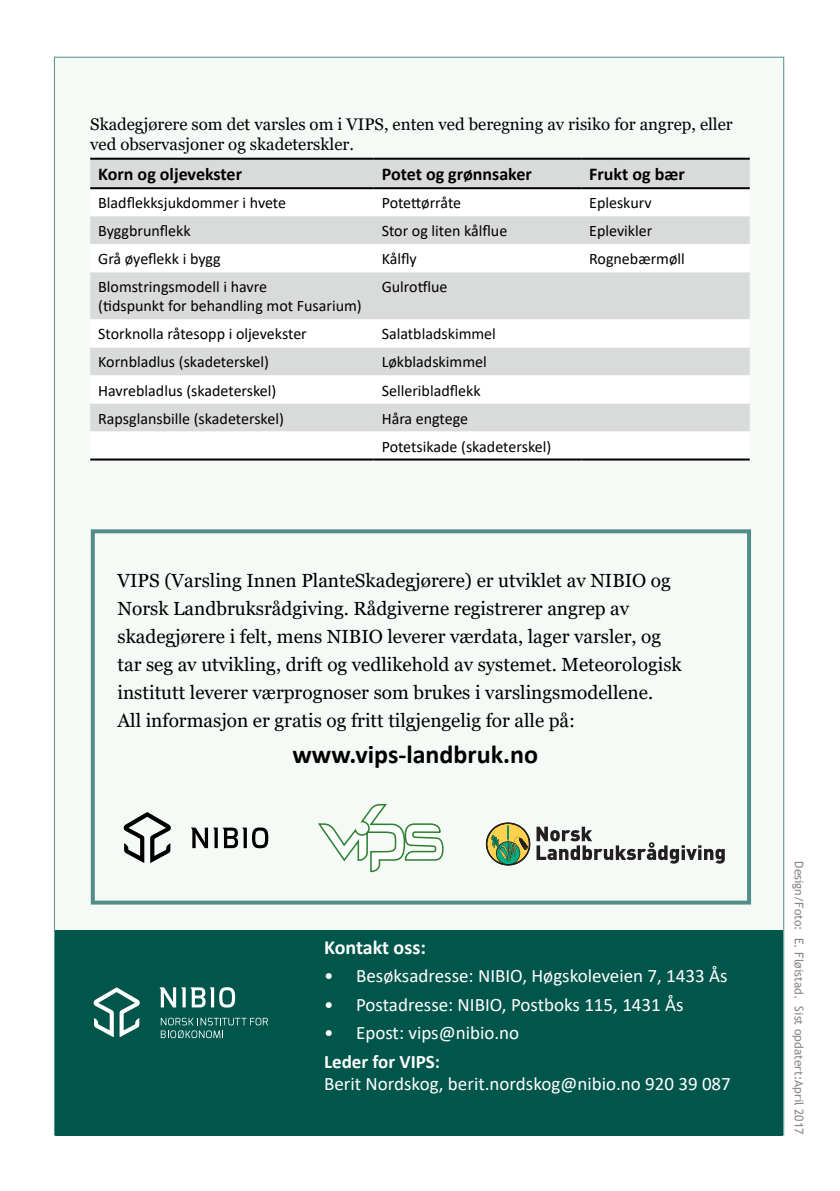
<style>
.page{position:relative;width:840px;height:1191px;background:#fff}
.page>*{position:absolute;margin:0;border:0;box-sizing:border-box;transform-origin:0 0}
.Brødtekst{font:700 26px "Calibri";color:#000}
.Brødtekst-2{font:700 20px "Calibri";letter-spacing:-.005em;color:#fff}
.Brødtekst-3{font:19px/28px "Georgia";color:#000}
.Brødtekst-4{font:19px/22.8px "Calibri";color:#fff}
.t1{font:700 18px "Calibri";color:#000}
.t2{font:16.8px/20.2px "Georgia";color:#000}
.t3{font:16px/19.2px "Calibri";color:#000}
.t4{font:12px "Trebuchet MS";color:#868786}
.s1{font-weight:700}
</style>
<div class="page">
<div style="left:54px;top:57px;width:729px;height:1078px;background:#f6faf6;border:1px solid #528e88"></div>
<div style="left:55px;top:930px;width:727px;height:205px;background:#00564b"></div>
<svg style="left:94px;top:987px;width:46px;height:50px"></svg>
<svg style="left:159px;top:987px;width:76px;height:20px"></svg>
<svg style="left:161px;top:1017px;width:107px;height:21px"></svg>
<svg style="left:536px;top:826px;width:188px;height:37px"></svg>
<svg style="left:485px;top:822px;width:45px;height:43px"></svg>
<div style="left:91px;top:529px;width:659px;height:375px;border:4px solid #528e88"></div>
<svg style="left:318px;top:804px;width:125px;height:68px"></svg>
<svg style="left:124px;top:812px;width:47px;height:51px"></svg>
<svg style="left:191px;top:827px;width:77px;height:21px"></svg>
<div style="left:90px;top:160px;width:659px;height:27px;background:#d9dada"></div>
<svg style="left:90px;top:189px;width:659px;height:242px;fill:#d9dada"></svg>
<hr style="left:90px;top:458px;width:283px;height:2px;background:#000">
<hr style="left:373px;top:458px;width:208px;height:2px;background:#000">
<hr style="left:581px;top:458px;width:168px;height:2px;background:#000">
<hr style="left:90px;top:158px;width:283px;height:2px;background:#000">
<hr style="left:373px;top:158px;width:208px;height:2px;background:#000">
<hr style="left:581px;top:158px;width:168px;height:2px;background:#000">
<hr style="left:90px;top:187px;width:283px;height:2px;background:#000">
<hr style="left:373px;top:187px;width:208px;height:2px;background:#000">
<hr style="left:581px;top:187px;width:168px;height:2px;background:#000">
<p class="t2" style="left:90px;top:114px;width:643px">Skadegjørere som det varsles om i VIPS, enten ved beregning av risiko for angrep, eller ved observasjoner og skadeterskler.</p>
<p class="t1" style="left:98px;top:161px;width:145px">Korn og oljevekster</p>
<p class="t1" style="left:381px;top:161px;width:151px">Potet og grønnsaker</p>
<p class="t1" style="left:589px;top:161px;width:97px">Frukt og bær</p>
<p class="t3" style="left:98px;top:193px;width:189px">Bladflekksjukdommer i hvete</p>
<p class="t3" style="left:381px;top:193px;width:81px">Potettørråte</p>
<p class="t3" style="left:589px;top:193px;width:64px">Epleskurv</p>
<p class="t3" style="left:98px;top:221px;width:94px">Byggbrunflekk</p>
<p class="t3" style="left:381px;top:221px;width:127px">Stor og liten kålflue</p>
<p class="t3" style="left:589px;top:221px;width:65px">Eplevikler</p>
<p class="t3" style="left:98px;top:249px;width:124px">Grå øyeflekk i bygg</p>
<p class="t3" style="left:381px;top:249px;width:37px">Kålfly</p>
<p class="t3" style="left:589px;top:249px;width:97px">Rognebærmøll</p>
<p class="t3" style="left:98px;top:277px;width:265px">Blomstringsmodell i havre<br>(tidspunkt for behandling mot Fusarium)</p>
<p class="t3" style="left:381px;top:277px;width:67px">Gulrotflue</p>
<p class="t3" style="left:98px;top:324px;width:210px">Storknolla råtesopp i oljevekster</p>
<p class="t3" style="left:381px;top:324px;width:116px">Salatbladskimmel</p>
<p class="t3" style="left:98px;top:352px;width:172px">Kornbladlus (skadeterskel)</p>
<p class="t3" style="left:381px;top:352px;width:106px">Løkbladskimmel</p>
<p class="t3" style="left:98px;top:380px;width:180px">Havrebladlus (skadeterskel)</p>
<p class="t3" style="left:381px;top:380px;width:100px">Selleribladflekk</p>
<p class="t3" style="left:98px;top:408px;width:187px">Rapsglansbille (skadeterskel)</p>
<p class="t3" style="left:381px;top:408px;width:88px">Håra engtege</p>
<p class="t3" style="left:381px;top:436px;width:171px">Potetsikade (skadeterskel)</p>
<p class="Brødtekst-3" style="left:117px;top:567px;width:565px">VIPS (Varsling Innen PlanteSkadegjørere) er utviklet av NIBIO og Norsk Landbruksrådgiving. Rådgiverne registrerer angrep av skadegjørere i felt, mens NIBIO leverer værdata, lager varsler, og tar seg av utvikling, drift og vedlikehold av systemet. Meteorologisk institutt leverer værprognoser som brukes i varslingsmodellene.<br>All informasjon er gratis og fritt tilgjengelig for alle på:</p>
<p class="Brødtekst" style="left:292px;top:736px;width:247px">www.vips-landbruk.no</p>
<p class="Brødtekst-2" style="left:324px;top:932px;width:103px">Kontakt oss:</p>
<p class="Brødtekst-4" style="left:324px;top:964px;width:404px">• Besøksadresse: NIBIO, Høgskoleveien 7, 1433 Ås</p>
<p class="Brødtekst-4" style="left:324px;top:992px;width:361px">• Postadresse: NIBIO, Postboks 115, 1431 Ås</p>
<p class="Brødtekst-4" style="left:324px;top:1020px;width:196px">• Epost: vips@nibio.no</p>
<p class="Brødtekst-4" style="left:324px;top:1049px;width:408px"><span class="s1">Leder for VIPS:<br></span>Berit Nordskog, berit.nordskog@nibio.no 920 39 087</p>
<p class="t4" style="left:806px;top:861px;width:274px;rotate:90deg">Design/Foto: E. Fløistad. Sist opdatert:April 2017</p>
</div>
